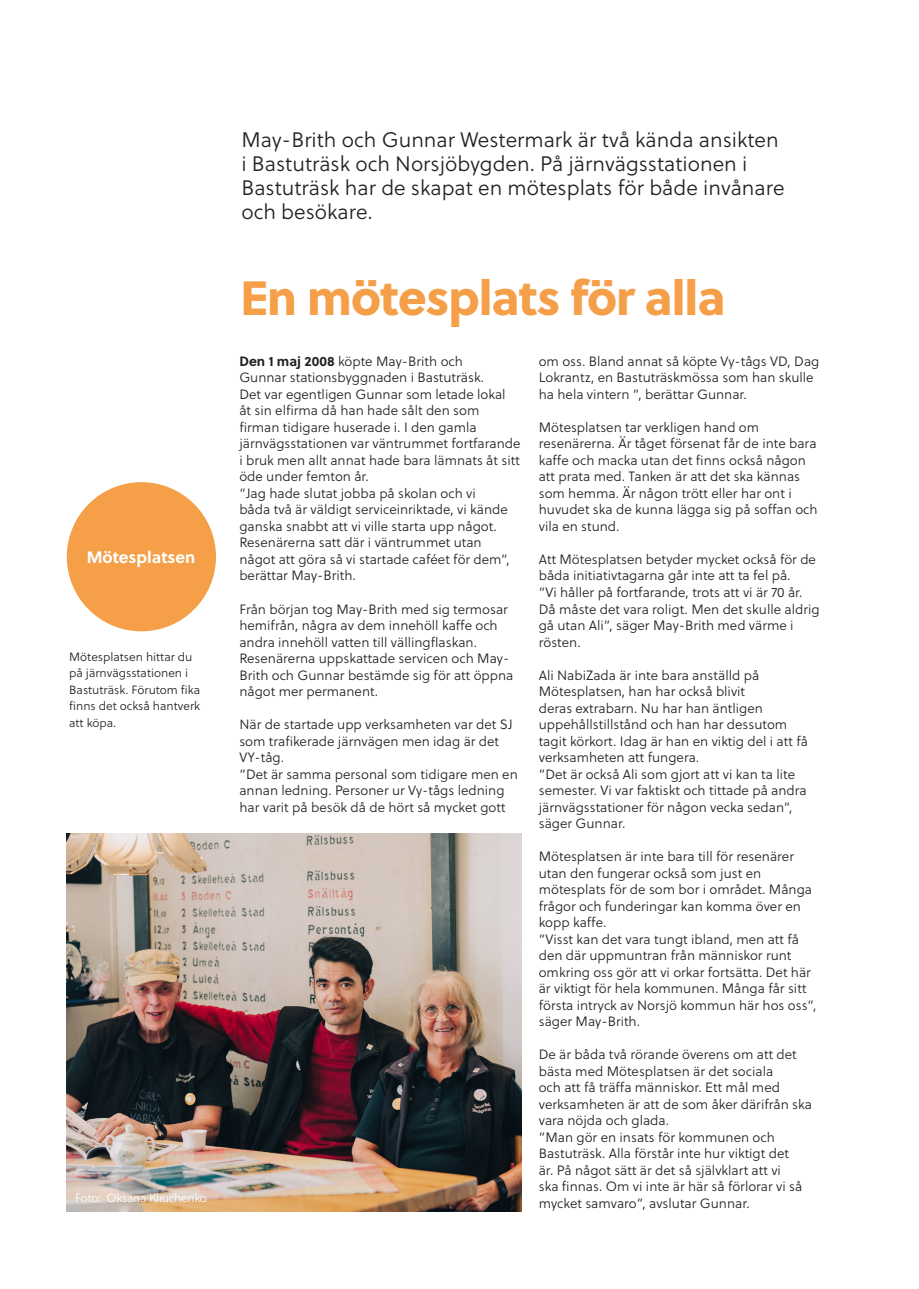
<style>
.page{position:relative;width:919px;height:1289px;background:#fff}
.page>*{position:absolute;margin:0;border:0;box-sizing:border-box;transform-origin:0 0}
.Stor_blågrön_rubrik{font:48px "Soleil Xb";letter-spacing:-.02em;color:#f59f49}
.Ingress_stor_light{font:21px/24px "Soleil Lt";color:#231f20}
.Text_boll{font:700 16.5px "Soleil";color:#fff}
.Brödtext{font:13.5px/16.5px "Soleil Lt";color:#231f20}
.Brödtext_mindre{font:12px/16.5px "Soleil Lt";color:#231f20}
.Rubrik_omslag_ledare{font:12px "Soleil Lt";letter-spacing:-.02em;color:#fff}
.s1{font-family:"Soleil";font-weight:700}
</style>
<div class="page">
<div style="left:67px;top:482px;width:149px;height:149px;background:#f59f49;border-radius:50%"></div>
<img style="left:67px;top:833px;width:454px;height:378px">
<p class="Text_boll" style="left:87px;top:544px;width:110px">Mötesplatsen</p>
<p class="Brödtext_mindre" style="left:69px;top:648px;width:132px">Mötesplatsen hittar du på järnvägsstationen i<br>Bastuträsk. Förutom fika finns det också hantverk att köpa.</p>
<p class="Rubrik_omslag_ledare" style="left:75px;top:1189px;width:133px">Foto: Oksana Kliuchenko</p>
<p class="Ingress_stor_light" style="left:241px;top:128px;width:544px">May-Brith och Gunnar Westermark är två kända ansikten i Bastuträsk och Norsjöbygden. På järnvägsstationen i Bastuträsk har de skapat en mötesplats för både invånare och besökare.</p>
<p class="Stor_blågrön_rubrik" style="left:240px;top:260px;width:486px">En mötesplats för alla</p>
<p class="Brödtext" style="left:239px;top:353px;width:282px"><span class="s1">Den 1 maj 2008</span> köpte May-Brith och<br>Gunnar stationsbyggnaden i Bastuträsk.<br>Det var egentligen Gunnar som letade lokal åt sin elfirma då han hade sålt den som firman tidigare huserade i. I den gamla järnvägsstationen var väntrummet fortfarande i bruk men allt annat hade bara lämnats åt sitt öde under femton år.</p>
<p class="Brödtext" style="left:239px;top:485px;width:272px">”Jag hade slutat jobba på skolan och vi båda två är väldigt serviceinriktade, vi kände ganska snabbt att vi ville starta upp något.<br>Resenärerna satt där i väntrummet utan något att göra så vi startade caféet för dem”, berättar May-Brith.</p>
<p class="Brödtext" style="left:239px;top:600px;width:275px">Från början tog May-Brith med sig termosar hemifrån, några av dem innehöll kaffe och andra innehöll vatten till vällingflaskan.<br>Resenärerna uppskattade servicen och May-Brith och Gunnar bestämde sig för att öppna något mer permanent.</p>
<p class="Brödtext" style="left:239px;top:716px;width:275px">När de startade upp verksamheten var det SJ som trafikerade järnvägen men idag är det<br>VY-tåg.</p>
<p class="Brödtext" style="left:239px;top:765px;width:280px">”Det är samma personal som tidigare men en annan ledning. Personer ur Vy-tågs ledning har varit på besök då de hört så mycket gott</p>
<p class="Brödtext" style="left:538px;top:353px;width:282px">om oss. Bland annat så köpte Vy-tågs VD, Dag<br>Lokrantz, en Bastuträskmössa som han skulle ha hela vintern ”, berättar Gunnar.</p>
<p class="Brödtext" style="left:538px;top:419px;width:280px">Mötesplatsen tar verkligen hand om resenärerna. Är tåget försenat får de inte bara kaffe och macka utan det finns också någon att prata med. Tanken är att det ska kännas som hemma. Är någon trött eller har ont i huvudet ska de kunna lägga sig på soffan och vila en stund.</p>
<p class="Brödtext" style="left:538px;top:551px;width:279px">Att Mötesplatsen betyder mycket också för de båda initiativtagarna går inte att ta fel på.</p>
<p class="Brödtext" style="left:538px;top:584px;width:282px">”Vi håller på fortfarande, trots att vi är 70 år.<br>Då måste det vara roligt. Men det skulle aldrig gå utan Ali”, säger May-Brith med värme i rösten.</p>
<p class="Brödtext" style="left:538px;top:666px;width:271px">Ali NabiZada är inte bara anställd på Mötesplatsen, han har också blivit<br>deras extrabarn. Nu har han äntligen uppehållstillstånd och han har dessutom tagit körkort. Idag är han en viktig del i att få verksamheten att fungera.</p>
<p class="Brödtext" style="left:538px;top:765px;width:269px">”Det är också Ali som gjort att vi kan ta lite semester. Vi var faktiskt och tittade på andra järnvägsstationer för någon vecka sedan”, säger Gunnar.</p>
<p class="Brödtext" style="left:538px;top:848px;width:275px">Mötesplatsen är inte bara till för resenärer utan den fungerar också som just en mötesplats för de som bor i området. Många frågor och funderingar kan komma över en kopp kaffe.</p>
<p class="Brödtext" style="left:538px;top:930px;width:279px">”Visst kan det vara tungt ibland, men att få den där uppmuntran från människor runt omkring oss gör att vi orkar fortsätta. Det här är viktigt för hela kommunen. Många får sitt första intryck av Norsjö kommun här hos oss”, säger May-Brith.</p>
<p class="Brödtext" style="left:538px;top:1046px;width:275px">De är båda två rörande överens om att det bästa med Mötesplatsen är det sociala<br>och att få träffa människor. Ett mål med verksamheten är att de som åker därifrån ska vara nöjda och glada.</p>
<p class="Brödtext" style="left:538px;top:1128px;width:265px">”Man gör en insats för kommunen och Bastuträsk. Alla förstår inte hur viktigt det är. På något sätt är det så självklart att vi ska finnas. Om vi inte är här så förlorar vi så mycket samvaro”, avslutar Gunnar.</p>
</div>
